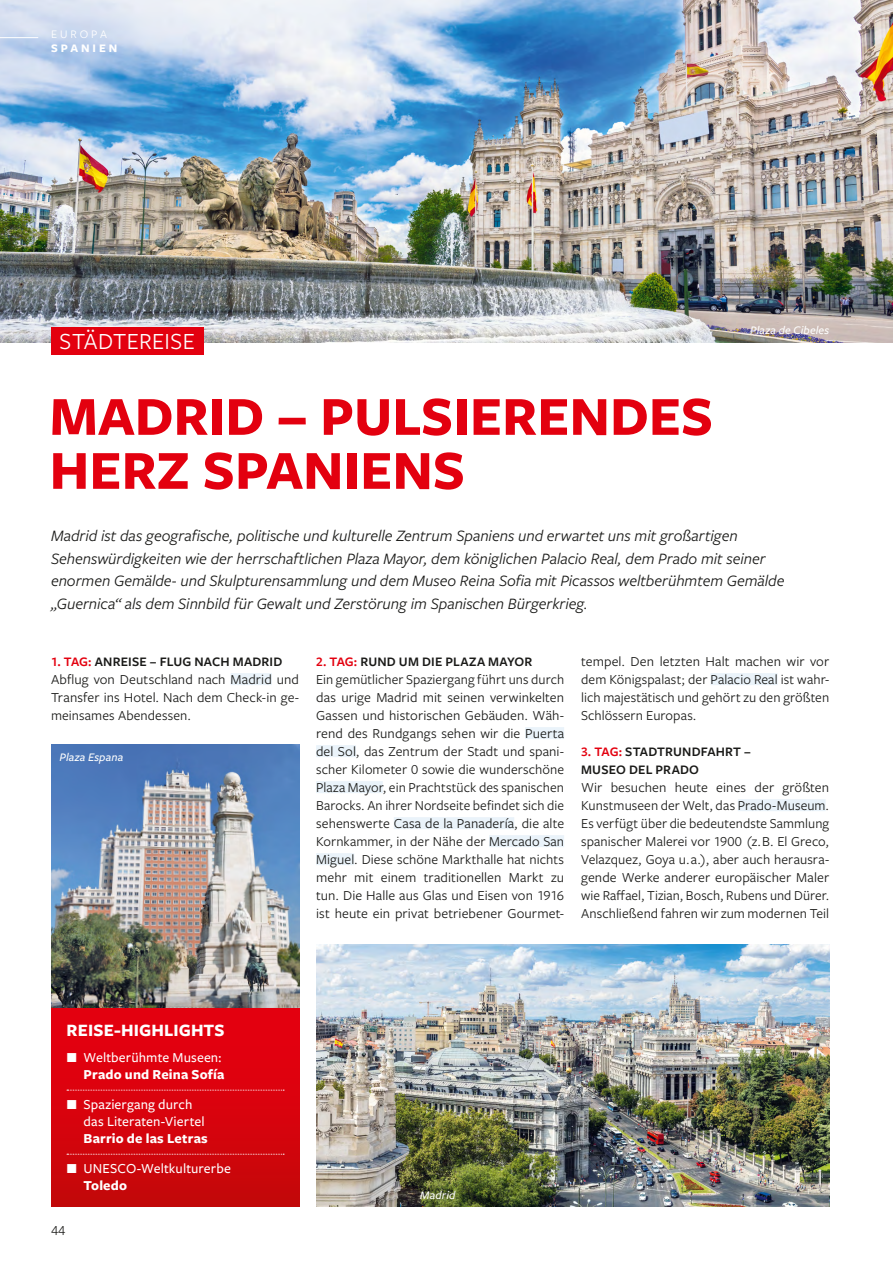
<style>
.page{position:relative;width:893px;height:1263px;background:#fff}
.page>*{position:absolute;margin:0;border:0;box-sizing:border-box;transform-origin:0 0}
.t1{font:700 57px/54px "Freight Sans Pro";color:#e3000f}
.t2{font:24px "Freight Sans Pro";letter-spacing:.02em;color:#fff}
.t3{font:700 18px "Freight Sans Pro";letter-spacing:.005em;color:#fff}
.t4{font:italic 16.5px/22.5px "Freight Sans Pro";color:#1a1a18}
.t5{font:14.25px/18px "Freight Sans Pro";letter-spacing:.005em;color:#1a1a18;text-align:justify}
.t6{font:500 14.25px/17.1px "Freight Sans Pro";letter-spacing:.01em;color:#fff}
.t7{font:700 14.25px "Freight Sans Pro";letter-spacing:.01em;color:#fff}
.t8{font:600 13.5px/18px "Freight Sans Pro";letter-spacing:.015em;color:#1a1a18}
.t9{font:italic 500 12px "Freight Sans Pro";letter-spacing:.01em;color:#fff}
.t10{font:700 12px "Freight Sans Pro";letter-spacing:.25em;color:#fff}
.t11{font:12px "Freight Sans Pro";letter-spacing:.25em;color:#fff}
.s1{color:#e3000f}
</style>
<div class="page">
<img style="left:0;top:0;width:893px;height:342px">
<hr style="left:0;top:37px;width:38px;height:1px;background:#fff">
<img style="left:51px;top:744px;width:248px;height:264px">
<img style="left:316px;top:944px;width:513px;height:262px">
<div style="left:51px;top:1008px;width:248px;height:198px;background:linear-gradient(to bottom,#e90010,#c6080a)"></div>
<svg style="left:67px;top:1090px;width:217px;height:1px"></svg>
<svg style="left:67px;top:1154px;width:217px;height:1px"></svg>
<div style="left:525px;top:727px;width:39px;height:12px;background:#eaf3fa"></div>
<div style="left:316px;top:745px;width:40px;height:12px;background:#eaf3fa"></div>
<div style="left:316px;top:781px;width:67px;height:12px;background:#eaf3fa"></div>
<div style="left:394px;top:817px;width:120px;height:12px;background:#eaf3fa"></div>
<div style="left:489px;top:835px;width:75px;height:12px;background:#eaf3fa"></div>
<div style="left:316px;top:853px;width:38px;height:12px;background:#eaf3fa"></div>
<div style="left:710px;top:673px;width:68px;height:12px;background:#eaf3fa"></div>
<div style="left:738px;top:799px;width:88px;height:12px;background:#eaf3fa"></div>
<div style="left:51px;top:327px;width:153px;height:28px;background:#e3000f"></div>
<div style="left:231px;top:673px;width:41px;height:12px;background:#eaf3fa"></div>
<svg style="left:67px;top:1053px;width:9px;height:9px"></svg>
<svg style="left:67px;top:1100px;width:9px;height:9px"></svg>
<svg style="left:67px;top:1164px;width:9px;height:9px"></svg>
<p class="t11" style="left:51px;top:26px;width:58px">EUROPA</p>
<p class="t10" style="left:51px;top:40px;width:68px">SPANIEN</p>
<h2 class="t2" style="left:60px;top:325px;width:137px">STÄDTEREISE</h2>
<h1 class="t1" style="left:50px;top:387px;width:665px">MADRID – PULSIERENDES<br>HERZ SPANIENS</h1>
<p class="t9" style="left:750px;top:322px;width:81px">Plaza de Cibeles</p>
<p class="t4" style="left:51px;top:524px;width:735px">Madrid ist das geografische, politische und kulturelle Zentrum Spaniens und erwartet uns mit großartigen Sehenswürdigkeiten wie der herrschaftlichen Plaza Mayor, dem königlichen Palacio Real, dem Prado mit seiner enormen Gemälde- und Skulpturensammlung und dem Museo Reina Sofia mit Picassos weltberühmtem Gemälde „Guernica“ als dem Sinnbild für Gewalt und Zerstörung im Spanischen Bürgerkrieg.</p>
<p class="t8" style="left:51px;top:652px;width:233px"><span class="s1">1. TAG:</span> ANREISE – FLUG NACH MADRID</p>
<p class="t5" style="left:51px;top:670px;width:250px">Abflug von Deutschland nach Madrid und Transfer ins Hotel. Nach dem Check-in ge&shy;meinsames Abendessen.</p>
<p class="t9" style="left:60px;top:749px;width:65px">Plaza Espana</p>
<p class="t8" style="left:316px;top:652px;width:218px"><span class="s1">2. TAG:</span> RUND UM DIE PLAZA MAYOR</p>
<p class="t5" style="left:316px;top:670px;width:250px">Ein gemütlicher Spaziergang führt uns durch das urige Madrid mit seinen verwinkelten Gassen und historischen Gebäuden. Wäh&shy;rend des Rundgangs sehen wir die Puerta del Sol, das Zentrum der Stadt und spani&shy;scher Kilometer 0 sowie die wunderschöne Plaza Mayor, ein Prachtstück des spanischen Barocks. An ihrer Nordseite befindet sich die sehenswerte Casa de la Panadería, die alte Kornkammer, in der Nähe der Mercado San Miguel. Diese schöne Markthalle hat nichts mehr mit einem traditionellen Markt zu tun. Die Halle aus Glas und Eisen von 1916 ist heute ein privat betriebener Gourmet-</p>
<p class="t5" style="left:581px;top:652px;width:250px">tempel. Den letzten Halt machen wir vor dem Königspalast; der Palacio Real ist wahr&shy;lich majestätisch und gehört zu den größten Schlössern Europas.</p>
<p class="t8" style="left:581px;top:742px;width:171px"><span class="s1">3. TAG:</span> STADTRUNDFAHRT –<br>MUSEO DEL PRADO</p>
<p class="t5" style="left:581px;top:778px;width:250px">Wir besuchen heute eines der größten Kunstmuseen der Welt, das Prado-Museum.<br>Es verfügt über die bedeutendste Sammlung spanischer Malerei vor 1900 (z. B. El Greco, Velazquez, Goya u. a.), aber auch herausra&shy;gende Werke anderer europäischer Maler wie Raffael, Tizian, Bosch, Rubens und Dürer.<br>Anschließend fahren wir zum modernen Teil</p>
<p class="t3" style="left:67px;top:1018px;width:160px">REISE-HIGHLIGHTS</p>
<p class="t6" style="left:84px;top:1048px;width:140px">Weltberühmte Museen:</p>
<p class="t7" style="left:84px;top:1065px;width:142px">Prado und Reina Sofía</p>
<p class="t6" style="left:84px;top:1095px;width:123px">Spaziergang durch das Literaten-Viertel</p>
<p class="t7" style="left:84px;top:1129px;width:126px">Barrio de las Letras</p>
<p class="t6" style="left:84px;top:1159px;width:149px">UNESCO-Weltkulturerbe</p>
<p class="t7" style="left:84px;top:1176px;width:45px">Toledo</p>
<p class="t5" style="left:51px;top:1220px;width:16px">44</p>
<p class="t9" style="left:420px;top:1187px;width:37px">Madrid</p>
</div>
